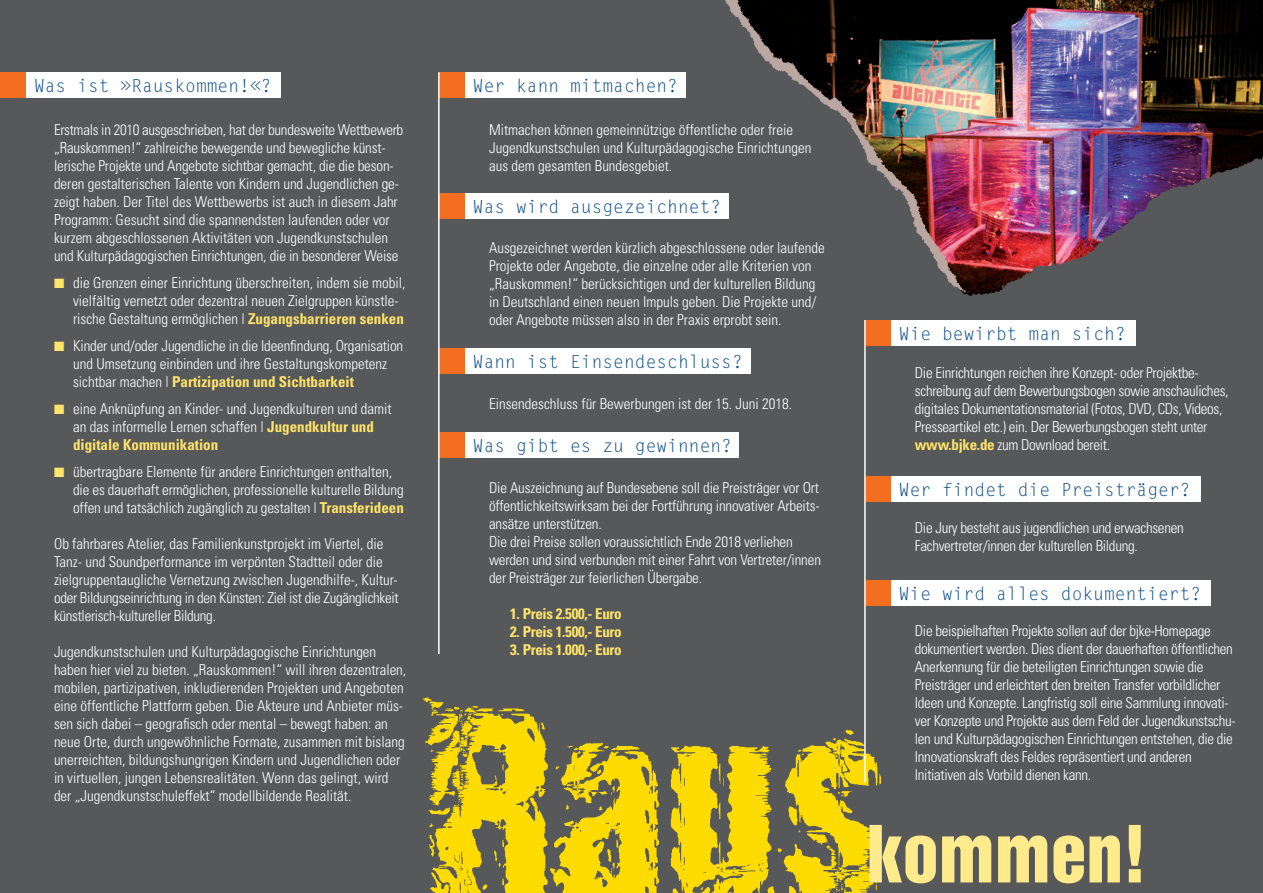
<style>
.page{position:relative;width:1263px;height:893px;background:#57585a}
.page>*{position:absolute;margin:0;border:0;box-sizing:border-box;transform-origin:0 0}
.t1{font:72px "Helvetica Inserat";color:#ffeb8c}
.t2{font:18px "Letter Gothic Std";color:#004684}
.t3{font:300 condensed 15px/18px "Univers";letter-spacing:-.005em;color:#fff}
.t4{font:700 condensed 15px "Univers";letter-spacing:-.02em;color:#ffe569}
.s1{color:#ffe569}
.s2{font-weight:700;color:#ffe569}
</style>
<div class="page">
<div style="left:0;top:72px;width:280px;height:26px;background:#fff"></div>
<div style="left:0;top:72px;width:26px;height:26px;background:#f36e21"></div>
<div style="left:439px;top:72px;width:247px;height:26px;background:#fff"></div>
<div style="left:439px;top:72px;width:25px;height:26px;background:#f36e21"></div>
<div style="left:439px;top:349px;width:311px;height:25px;background:#fff"></div>
<div style="left:439px;top:349px;width:25px;height:25px;background:#f36e21"></div>
<div style="left:439px;top:432px;width:300px;height:26px;background:#fff"></div>
<div style="left:439px;top:432px;width:25px;height:26px;background:#f36e21"></div>
<div style="left:865px;top:320px;width:270px;height:25px;background:#fff"></div>
<div style="left:865px;top:320px;width:25px;height:25px;background:#f36e21"></div>
<div style="left:439px;top:193px;width:290px;height:26px;background:#fff"></div>
<div style="left:439px;top:193px;width:25px;height:26px;background:#f36e21"></div>
<div style="left:865px;top:477px;width:336px;height:25px;background:#fff"></div>
<div style="left:865px;top:477px;width:25px;height:25px;background:#f36e21"></div>
<div style="left:865px;top:580px;width:345px;height:26px;background:#fff"></div>
<div style="left:865px;top:580px;width:25px;height:26px;background:#f36e21"></div>
<img style="left:423px;top:697px;width:457px;height:196px">
<img style="left:969px;top:0;width:294px;height:152px">
<img style="left:969px;top:152px;width:294px;height:144px">
<img style="left:725px;top:0;width:244px;height:296px">
<hr style="left:438px;top:72px;width:2px;height:582px;background:#fff">
<hr style="left:864px;top:320px;width:2px;height:462px;background:#fff">
<p class="t2" style="left:34px;top:75px;width:239px">Was ist »Rauskommen!«?</p>
<p class="t2" style="left:473px;top:75px;width:207px">Wer kann mitmachen?</p>
<p class="t3" style="left:489px;top:121px;width:324px">Mitmachen können gemeinnützige öffentliche oder freie<br>Jugendkunstschulen und Kulturpädagogische Einrichtungen aus dem gesamten Bundesgebiet.</p>
<p class="t3" style="left:54px;top:121px;width:351px">Erstmals in 2010 ausgeschrieben, hat der bundesweite Wettbewerb „Rauskommen!“ zahlreiche bewegende und bewegliche künst&shy;lerische Projekte und Angebote sichtbar gemacht, die die beson&shy;deren gestalterischen Talente von Kindern und Jugendlichen ge&shy;zeigt haben. Der Titel des Wettbewerbs ist auch in diesem Jahr Programm: Gesucht sind die spannendsten laufenden oder vor kurzem abgeschlossenen Aktivitäten von Jugendkunstschulen und Kulturpädagogischen Einrichtungen, die in besonderer Weise</p>
<p class="t3" style="left:73px;top:274px;width:334px;text-indent:-19px"><span class="s1">■</span> die Grenzen einer Einrichtung überschreiten, indem sie mobil, vielfältig vernetzt oder dezentral neuen Zielgruppen künstle&shy;rische Gestaltung ermöglichen | <span class="s2">Zugangsbarrieren senken</span></p>
<p class="t3" style="left:73px;top:337px;width:332px;text-indent:-19px"><span class="s1">■</span> Kinder und/oder Jugendliche in die Ideenfindung, Organisation und Umsetzung einbinden und ihre Gestaltungskompetenz sichtbar machen | <span class="s2">Partizipation und Sichtbarkeit</span></p>
<p class="t3" style="left:73px;top:400px;width:320px;text-indent:-19px"><span class="s1">■</span> eine Anknüpfung an Kinder- und Jugendkulturen und damit an das informelle Lernen schaffen | <span class="s2">Jugendkultur und digitale Kommunikation</span></p>
<p class="t3" style="left:73px;top:463px;width:332px;text-indent:-19px"><span class="s1">■</span> übertragbare Elemente für andere Einrichtungen enthalten, die es dauerhaft ermöglichen, professionelle kulturelle Bildung offen und tatsächlich zugänglich zu gestalten | <span class="s2">Transferideen</span></p>
<p class="t3" style="left:54px;top:535px;width:346px">Ob fahrbares Atelier, das Familienkunstprojekt im Viertel, die Tanz- und Soundperformance im verpönten Stadtteil oder die zielgruppentaugliche Vernetzung zwischen Jugendhilfe-, Kultur&shy;oder Bildungseinrichtung in den Künsten: Ziel ist die Zugänglichkeit künstlerisch-kultureller Bildung.</p>
<p class="t3" style="left:54px;top:643px;width:354px">Jugendkunstschulen und Kulturpädagogische Einrichtungen haben hier viel zu bieten. „Rauskommen!“ will ihren dezentralen, mobilen, partizipativen, inkludierenden Projekten und Angeboten eine öffentliche Plattform geben. Die Akteure und Anbieter müs&shy;sen sich dabei – geografisch oder mental – bewegt haben: an neue Orte, durch ungewöhnliche Formate, zusammen mit bislang unerreichten, bildungshungrigen Kindern und Jugendlichen oder in virtuellen, jungen Lebensrealitäten. Wenn das gelingt, wird der „Jugendkunstschuleffekt“ modellbildende Realität.</p>
<p class="t2" style="left:473px;top:196px;width:250px">Was wird ausgezeichnet?</p>
<p class="t3" style="left:489px;top:238px;width:337px">Ausgezeichnet werden kürzlich abgeschlossene oder laufende Projekte oder Angebote, die einzelne oder alle Kriterien von „Rauskommen!“ berücksichtigen und der kulturellen Bildung in Deutschland einen neuen Impuls geben. Die Projekte und/ oder Angebote müssen also in der Praxis erprobt sein.</p>
<p class="t2" style="left:473px;top:351px;width:272px">Wann ist Einsendeschluss?</p>
<p class="t3" style="left:489px;top:394px;width:305px">Einsendeschluss für Bewerbungen ist der 15. Juni 2018.</p>
<p class="t2" style="left:473px;top:435px;width:261px">Was gibt es zu gewinnen?</p>
<p class="t3" style="left:489px;top:479px;width:333px">Die Auszeichnung auf Bundesebene soll die Preisträger vor Ort öffentlichkeitswirksam bei der Fortführung innovativer Arbeits&shy;ansätze unterstützen.<br>Die drei Preise sollen voraussichtlich Ende 2018 verliehen werden und sind verbunden mit einer Fahrt von Vertreter/innen der Preisträger zur feierlichen Übergabe.</p>
<p class="t4" style="left:510px;top:605px;width:113px">1. Preis 2.500,- Euro</p>
<p class="t4" style="left:510px;top:623px;width:113px">2. Preis 1.500,- Euro</p>
<p class="t4" style="left:510px;top:641px;width:113px">3. Preis 1.000,- Euro</p>
<p class="t2" style="left:899px;top:323px;width:228px">Wie bewirbt man sich?</p>
<p class="t3" style="left:915px;top:364px;width:315px">Die Einrichtungen reichen ihre Konzept- oder Projektbe&shy;schreibung auf dem Bewerbungsbogen sowie anschauliches, digitales Dokumentationsmaterial (Fotos, DVD, CDs, Videos, Presseartikel etc.) ein. Der Bewerbungsbogen steht unter <span class="s2">www.bjke.de</span> zum Download bereit.</p>
<p class="t2" style="left:899px;top:479px;width:293px">Wer findet die Preisträger?</p>
<p class="t3" style="left:915px;top:519px;width:270px">Die Jury besteht aus jugendlichen und erwachsenen<br>Fachvertreter/innen der kulturellen Bildung.</p>
<p class="t2" style="left:899px;top:583px;width:304px">Wie wird alles dokumentiert?</p>
<p class="t3" style="left:915px;top:622px;width:322px">Die beispielhaften Projekte sollen auf der bjke-Homepage dokumentiert werden. Dies dient der dauerhaften öffentlichen Anerkennung für die beteiligten Einrichtungen sowie die Preisträger und erleichtert den breiten Transfer vorbildlicher Ideen und Konzepte. Langfristig soll eine Sammlung innovati&shy;ver Konzepte und Projekte aus dem Feld der Jugendkunstschu&shy;len und Kulturpädagogischen Einrichtungen entstehen, die die Innovationskraft des Feldes repräsentiert und anderen Initiativen als Vorbild dienen kann.</p>
<h1 class="t1" style="left:867px;top:811px;width:282px">kommen!</h1>
</div>
